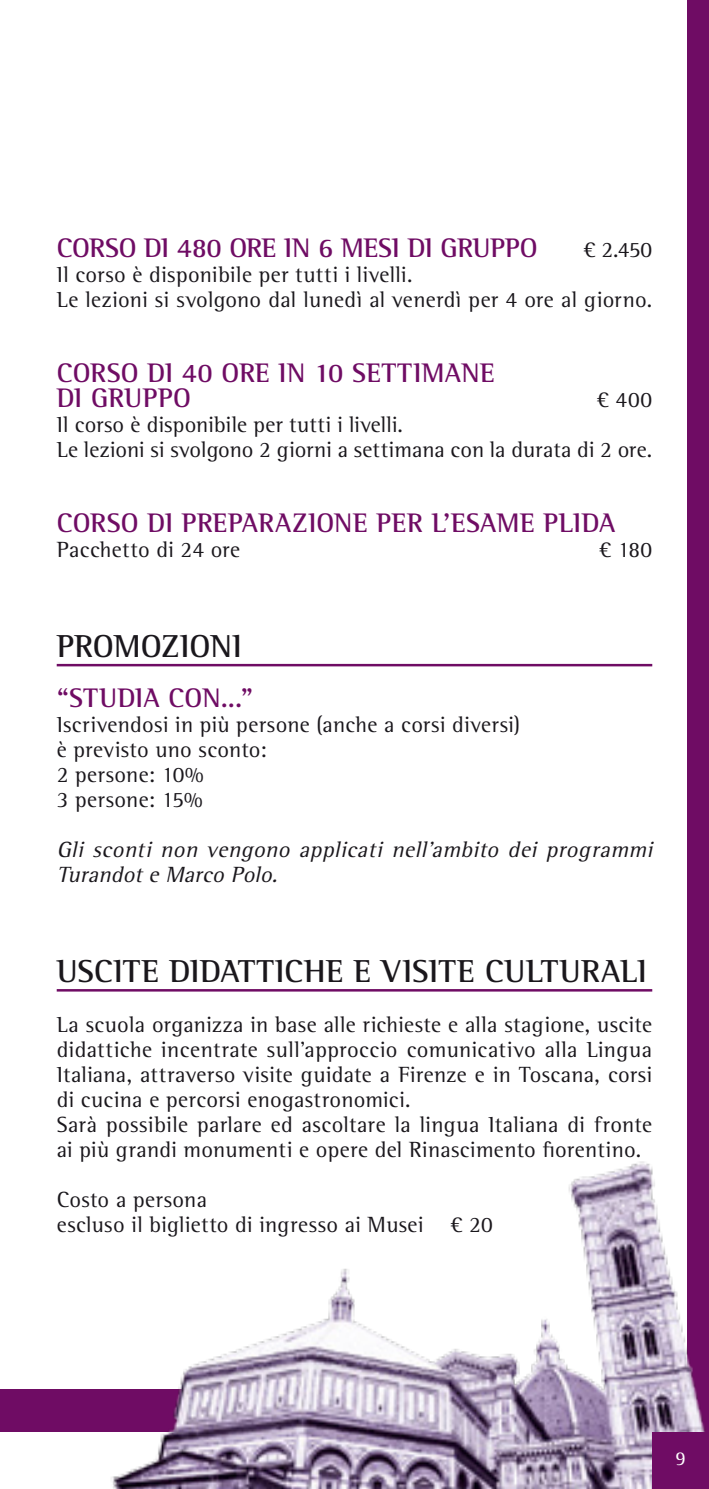
<style>
.page{position:relative;width:709px;height:1489px;background:#fff}
.page>*{position:absolute;margin:0;border:0;box-sizing:border-box;transform-origin:0 0}
.t1{font:700 32.5px "Rotis Semi Serif Std";letter-spacing:.01em;color:#1a171c}
.t2{font:700 27.5px/25px "Rotis Semi Serif Std";letter-spacing:.005em;color:#6f0c64}
.t3{font:700 27.5px "Rotis Semi Serif Std";letter-spacing:-.015em;color:#6f0c64}
.t4{font:22.5px/25px "Rotis Semi Serif Std";letter-spacing:.015em;color:#1a171c}
.t5{font:italic 22.5px/25px "Rotis Semi Serif Std";color:#1a171c}
.t6{font:20px "Rotis Semi Serif Std";color:#fff}
</style>
<div class="page">
<div style="left:0;top:1389px;width:318px;height:42px;background:#6f0c64"></div>
<div style="left:687px;top:0;width:22px;height:1488px;background:#6f0c64"></div>
<img style="left:57px;top:1161px;width:648px;height:327px">
<div style="left:652px;top:1431px;width:57px;height:57px;background:#6f0c64"></div>
<hr style="left:57px;top:664px;width:595px;height:2px;background:#6f0c64">
<hr style="left:57px;top:989px;width:595px;height:2px;background:#6f0c64">
<p class="t3" style="left:57px;top:231px;width:482px">CORSO DI 480 ORE IN 6 MESI DI GRUPPO</p>
<p class="t4" style="left:583px;top:236px;width:70px">€ 2.450</p>
<p class="t4" style="left:57px;top:261px;width:597px">Il corso è disponibile per tutti i livelli.<br>Le lezioni si svolgono dal lunedì al venerdì per 4 ore al giorno.</p>
<p class="t2" style="left:57px;top:359px;width:440px">CORSO DI 40 ORE IN 10 SETTIMANE<br>DI GRUPPO</p>
<p class="t4" style="left:597px;top:386px;width:57px">€ 400</p>
<p class="t4" style="left:57px;top:411px;width:597px">Il corso è disponibile per tutti i livelli.<br>Le lezioni si svolgono 2 giorni a settimana con la durata di 2 ore.</p>
<p class="t2" style="left:57px;top:509px;width:560px">CORSO DI PREPARAZIONE PER L’ESAME PLIDA</p>
<p class="t4" style="left:57px;top:536px;width:185px">Pacchetto di 24 ore</p>
<p class="t4" style="left:599px;top:536px;width:55px">€ 180</p>
<h1 class="t1" style="left:57px;top:626px;width:187px">PROMOZIONI</h1>
<p class="t2" style="left:57px;top:684px;width:198px">“STUDIA CON...”</p>
<p class="t4" style="left:57px;top:711px;width:465px">Iscrivendosi in più persone (anche a corsi diversi) è previsto uno sconto:<br>2 persone: 10%<br>3 persone: 15%</p>
<p class="t5" style="left:57px;top:836px;width:602px">Gli sconti non vengono applicati nell’ambito dei programmi<br>TurandoteMarco Polo.</p>
<h1 class="t1" style="left:57px;top:951px;width:592px">USCITE DIDATTICHE E VISITE CULTURALI</h1>
<p class="t4" style="left:57px;top:1011px;width:597px">La scuola organizza in base alle richieste e alla stagione, uscite didattiche incentrate sull’approccio comunicativo alla Lingua Italiana, attraverso visite guidate a Firenze e in Toscana, corsi di cucina e percorsi enogastronomici.<br>Sarà possibile parlare ed ascoltare la lingua Italiana di fronte ai più grandi monumenti e opere del Rinascimento fiorentino.</p>
<p class="t4" style="left:57px;top:1186px;width:437px">Costo a persona<br>escluso il biglietto di ingresso ai Musei € 20</p>
<p class="t6" style="left:675px;top:1446px;width:12px">9</p>
</div>
